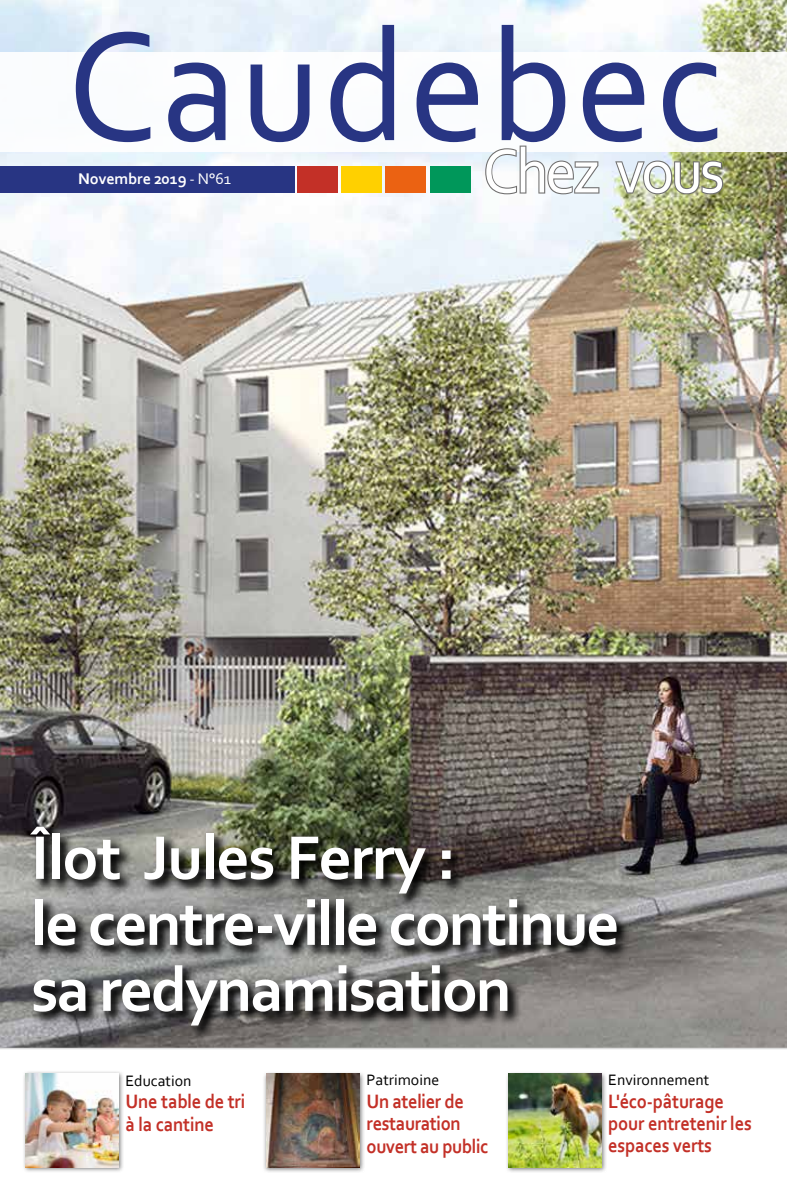
<style>
.page{position:relative;width:787px;height:1191px;background:#fff}
.page>*{position:absolute;margin:0;border:0;box-sizing:border-box;transform-origin:0 0}
.t1{font:162.9px "Corbel";letter-spacing:.02em;color:#283583;scale:.95 1}
.t2{font:64.8px "Corbel";letter-spacing:-.05em;color:#fff;scale:.95 1}
.t3{font:700 64.5px/66px "Corbel";letter-spacing:-.03em;color:#fff}
.t4{font:700 20.25px/22.4px "Corbel";letter-spacing:-.01em;color:#c33027;scale:.91 1}
.t5{font:700 16.2px "Corbel";letter-spacing:-.01em;color:#fff}
.t6{font:15.75px "Corbel";color:#000}
.s1{font-weight:400}
</style>
<div class="page">
<img style="left:0;top:0;width:787px;height:1049px">
<svg style="left:28px;top:824px;width:603px;height:216px;background:#63625f"></svg>
<div style="left:0;top:53px;width:787px;height:99px;background:#fff"></div>
<svg style="left:484px;top:145px;width:116px;height:51px"></svg>
<img style="left:613px;top:159px;width:111px;height:37px">
<div style="left:0;top:166px;width:294px;height:27px;background:#283583"></div>
<div style="left:297px;top:166px;width:41px;height:27px;background:#c33027"></div>
<div style="left:385px;top:166px;width:41px;height:27px;background:#eb6212"></div>
<div style="left:341px;top:166px;width:41px;height:27px;background:#ffd000"></div>
<div style="left:430px;top:166px;width:40px;height:27px;background:#00975a"></div>
<div style="left:505px;top:1070px;width:102px;height:103px;background:#000;opacity:.5"></div>
<img style="left:508px;top:1073px;width:94px;height:94px">
<div style="left:22px;top:1070px;width:102px;height:103px;background:#000;opacity:.5"></div>
<img style="left:26px;top:1073px;width:93px;height:94px">
<div style="left:263px;top:1070px;width:102px;height:103px;background:#000;opacity:.5"></div>
<img style="left:266px;top:1073px;width:94px;height:94px">
<h1 class="t1" style="left:67px;top:-15px;width:693px">Caudebec</h1>
<p class="t5" style="left:78px;top:169px;width:154px">Novembre 2019 <span class="s1">- N°61</span></p>
<h2 class="t2" style="left:482px;top:131px;width:256px">Chez vous</h2>
<h3 class="t3" style="left:31px;top:823px;width:590px">Îlot Jules Ferry :<br>le centre-ville continue sa redynamisation</h3>
<p class="t6" style="left:125px;top:1070px;width:68px">Education</p>
<p class="t4" style="left:125px;top:1089px;width:133px">Une table de tri à la cantine</p>
<p class="t6" style="left:366px;top:1070px;width:74px">Patrimoine</p>
<p class="t4" style="left:366px;top:1089px;width:135px">Un atelier de restauration ouvert au public</p>
<p class="t6" style="left:608px;top:1070px;width:103px">Environnement</p>
<p class="t4" style="left:608px;top:1089px;width:159px">L'éco-pâturage pour entretenir les espaces verts</p>
</div>
